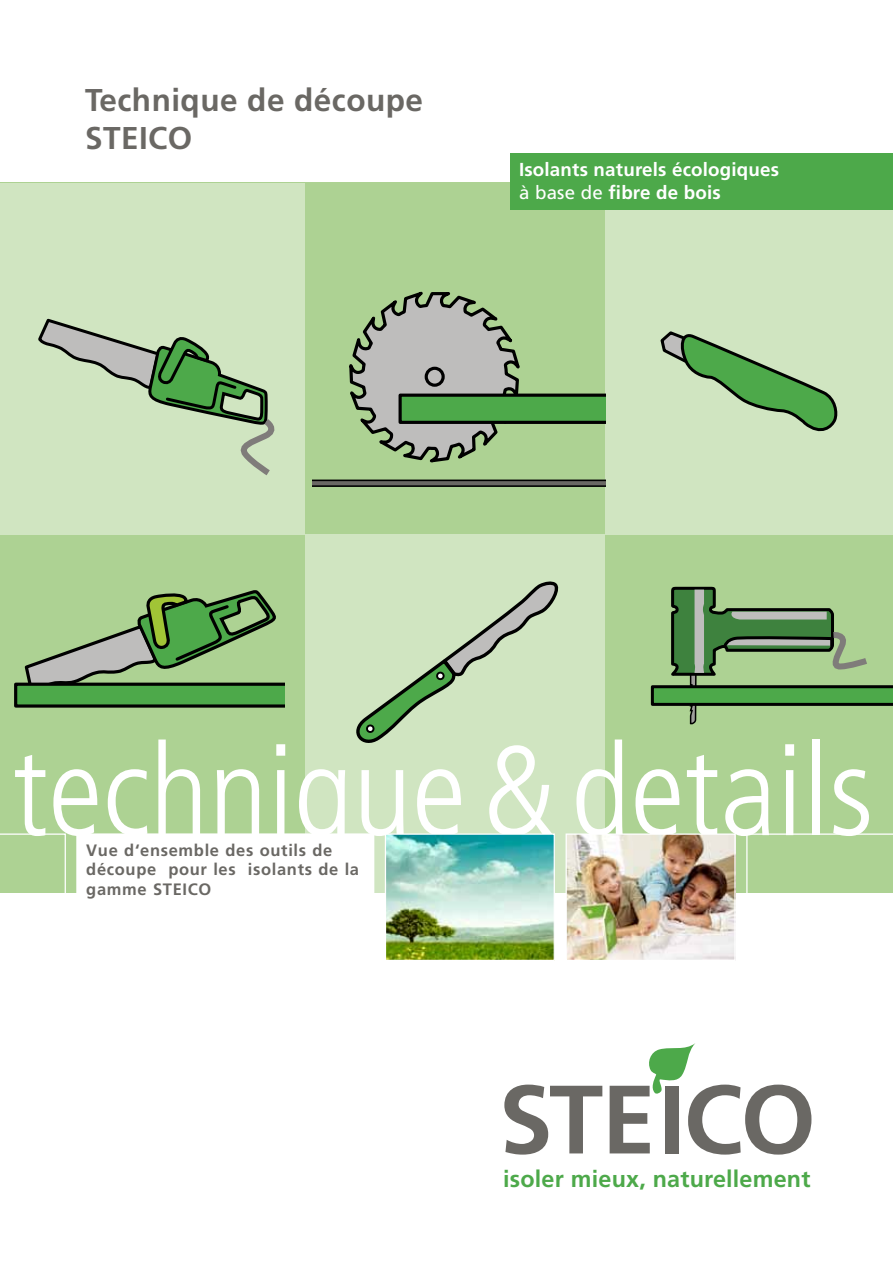
<style>
.page{position:relative;width:893px;height:1263px;background:#fff}
.page>*{position:absolute;margin:0;border:0;box-sizing:border-box;transform-origin:0 0}
.t1{font:300 condensed 127.5px "Frutiger";color:#fff}
.t2{font:700 31.5px/37.8px "Frutiger";letter-spacing:.015em;color:#6a6864}
.t3{font:700 23.4px "Frutiger";letter-spacing:.01em;color:#4da94a}
.t4{font:700 18.75px/22.5px "Frutiger";letter-spacing:.01em;color:#fff}
.t5{font:700 16.5px/19.5px "Frutiger";letter-spacing:.04em;color:#6a6864}
.s1{font-weight:400}
</style>
<div class="page">
<div style="left:0;top:183px;width:893px;height:710px;background:#add293"></div>
<div style="left:0;top:183px;width:305px;height:351px;background:#d0e5c1"></div>
<div style="left:605px;top:183px;width:288px;height:351px;background:#d0e5c1"></div>
<div style="left:305px;top:534px;width:300px;height:359px;background:#d0e5c1"></div>
<svg style="left:660px;top:331px;width:178px;height:101px"></svg>
<svg style="left:746px;top:833px;width:147px;height:60px"></svg>
<svg style="left:0;top:833px;width:66px;height:60px"></svg>
<img style="left:387px;top:835px;width:166px;height:124px">
<div style="left:385px;top:833px;width:170px;height:128px;border:1px solid #fff"></div>
<img style="left:568px;top:835px;width:166px;height:124px">
<div style="left:566px;top:833px;width:170px;height:128px;border:1px solid #fff"></div>
<div style="left:510px;top:153px;width:383px;height:57px;background:#4da94a"></div>
<svg style="left:504px;top:1084px;width:98px;height:70px"></svg>
<svg style="left:610px;top:1043px;width:201px;height:111px"></svg>
<div style="left:77px;top:834px;width:297px;height:428px;background:#fff"></div>
<svg style="left:651px;top:586px;width:242px;height:139px"></svg>
<svg style="left:38px;top:318px;width:237px;height:158px"></svg>
<svg style="left:313px;top:291px;width:292px;height:196px"></svg>
<svg style="left:14px;top:590px;width:270px;height:118px"></svg>
<svg style="left:356px;top:581px;width:203px;height:162px"></svg>
<h2 class="t2" style="left:85px;top:82px;width:340px">Technique de découpe<br>STEICO</h2>
<p class="t4" style="left:519px;top:158px;width:262px">Isolants naturels écologiques <span class="s1">à base de</span> fibre de bois</p>
<h1 class="t1" style="left:13px;top:719px;width:862px">technique&amp;details</h1>
<p class="t5" style="left:86px;top:840px;width:274px">Vue d‘ensemble des outils de découpe pour les isolants de la gamme STEICO</p>
<h3 class="t3" style="left:503px;top:1165px;width:309px">isoler mieux, naturellement</h3>
</div>
